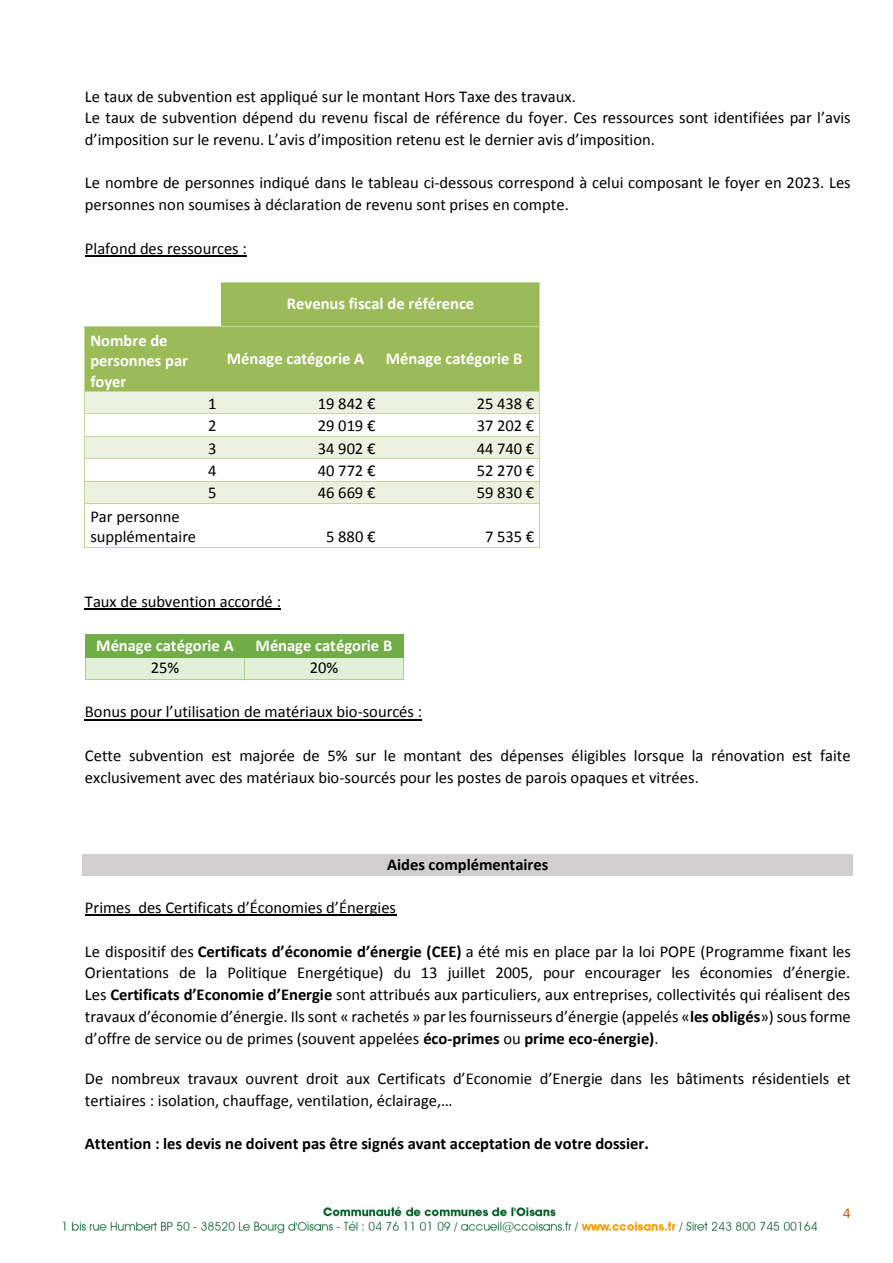
<style>
.page{position:relative;width:893px;height:1263px;background:#fff}
.page>*{position:absolute;margin:0;border:0;box-sizing:border-box;transform-origin:0 0}
.t1{font:16.5px/21.8px "Calibri";color:#000}
.t2{font:700 16.5px/20.1px "Calibri";letter-spacing:-.005em;color:#fff}
.t3{font:700 16.5px "Calibri";color:#000}
.t4{font:15px "Calibri";color:#c45911}
.s1{font-weight:700}
</style>
<div class="page">
<img style="left:62px;top:1206px;width:756px;height:28px">
<hr style="left:85px;top:255px;width:162px;height:2px;background:#000">
<div style="left:222px;top:282px;width:317px;height:44px;background:#9bbb59"></div>
<hr style="left:221px;top:282px;width:318px;height:1px;background:#c4d79b">
<hr style="left:539px;top:282px;width:1px;height:44px;background:#c4d79b">
<div style="left:86px;top:326px;width:136px;height:65px;background:#9bbb59"></div>
<div style="left:222px;top:326px;width:159px;height:65px;background:#9bbb59"></div>
<div style="left:381px;top:326px;width:158px;height:65px;background:#9bbb59"></div>
<hr style="left:86px;top:326px;width:135px;height:1px;background:#c4d79b">
<hr style="left:222px;top:326px;width:159px;height:1px;background:#c4d79b">
<hr style="left:381px;top:326px;width:158px;height:1px;background:#c4d79b">
<hr style="left:85px;top:326px;width:1px;height:65px;background:#c4d79b">
<hr style="left:539px;top:326px;width:1px;height:65px;background:#c4d79b">
<div style="left:86px;top:392px;width:136px;height:21px;background:#ebf1de"></div>
<div style="left:222px;top:392px;width:159px;height:21px;background:#ebf1de"></div>
<div style="left:381px;top:392px;width:158px;height:21px;background:#ebf1de"></div>
<hr style="left:85px;top:391px;width:136px;height:1px;background:#c4d79b">
<hr style="left:222px;top:391px;width:159px;height:1px;background:#c4d79b">
<hr style="left:381px;top:391px;width:158px;height:1px;background:#c4d79b">
<hr style="left:85px;top:413px;width:136px;height:1px;background:#c4d79b">
<hr style="left:222px;top:413px;width:159px;height:1px;background:#c4d79b">
<hr style="left:381px;top:413px;width:158px;height:1px;background:#c4d79b">
<div style="left:86px;top:437px;width:136px;height:21px;background:#ebf1de"></div>
<div style="left:222px;top:437px;width:159px;height:21px;background:#ebf1de"></div>
<div style="left:381px;top:437px;width:158px;height:21px;background:#ebf1de"></div>
<hr style="left:85px;top:436px;width:136px;height:1px;background:#c4d79b">
<hr style="left:222px;top:436px;width:159px;height:1px;background:#c4d79b">
<hr style="left:381px;top:436px;width:158px;height:1px;background:#c4d79b">
<hr style="left:85px;top:458px;width:136px;height:1px;background:#c4d79b">
<hr style="left:222px;top:458px;width:159px;height:1px;background:#c4d79b">
<hr style="left:381px;top:458px;width:158px;height:1px;background:#c4d79b">
<div style="left:86px;top:481px;width:136px;height:22px;background:#ebf1de"></div>
<div style="left:222px;top:481px;width:159px;height:22px;background:#ebf1de"></div>
<div style="left:381px;top:481px;width:158px;height:22px;background:#ebf1de"></div>
<hr style="left:85px;top:481px;width:136px;height:1px;background:#c4d79b">
<hr style="left:222px;top:481px;width:159px;height:1px;background:#c4d79b">
<hr style="left:381px;top:481px;width:158px;height:1px;background:#c4d79b">
<svg style="left:85px;top:392px;width:1px;height:111px"></svg>
<hr style="left:85px;top:503px;width:136px;height:1px;background:#c4d79b">
<hr style="left:222px;top:503px;width:159px;height:1px;background:#c4d79b">
<hr style="left:381px;top:503px;width:158px;height:1px;background:#c4d79b">
<svg style="left:539px;top:391px;width:1px;height:113px"></svg>
<hr style="left:85px;top:504px;width:1px;height:43px;background:#c4d79b">
<hr style="left:85px;top:547px;width:136px;height:1px;background:#c4d79b">
<hr style="left:221px;top:547px;width:160px;height:1px;background:#c4d79b">
<hr style="left:380px;top:547px;width:159px;height:1px;background:#c4d79b">
<hr style="left:539px;top:504px;width:1px;height:43px;background:#c4d79b">
<hr style="left:85px;top:608px;width:196px;height:2px;background:#000">
<div style="left:86px;top:635px;width:158px;height:22px;background:#70ad47"></div>
<div style="left:244px;top:635px;width:159px;height:22px;background:#70ad47"></div>
<div style="left:86px;top:658px;width:158px;height:21px;background:#e2efd9"></div>
<div style="left:245px;top:658px;width:158px;height:21px;background:#e2efd9"></div>
<hr style="left:86px;top:657px;width:158px;height:1px;background:#70ad47">
<hr style="left:245px;top:657px;width:158px;height:1px;background:#70ad47">
<svg style="left:85px;top:635px;width:1px;height:45px"></svg>
<hr style="left:86px;top:679px;width:158px;height:1px;background:#a8d08d">
<svg style="left:244px;top:657px;width:1px;height:23px"></svg>
<hr style="left:245px;top:679px;width:158px;height:1px;background:#a8d08d">
<svg style="left:403px;top:635px;width:1px;height:45px"></svg>
<hr style="left:85px;top:719px;width:337px;height:1px;background:#000">
<div style="left:83px;top:854px;width:770px;height:22px;background:#d0cece"></div>
<hr style="left:85px;top:915px;width:311px;height:1px;background:#000">
<p class="t1" style="left:85px;top:85px;width:767px">Le taux de subvention est appliqué sur le montant Hors Taxe des travaux.<br>Le taux de subvention dépend du revenu fiscal de référence du foyer. Ces ressources sont identifiées par l’avis d’imposition sur le revenu. L’avis d’imposition retenu est le dernier avis d’imposition.</p>
<p class="t1" style="left:85px;top:172px;width:767px">Le nombre de personnes indiqué dans le tableau ci-dessous correspond à celui composant le foyer en 2023. Les personnes non soumises à déclaration de revenu sont prises en compte.</p>
<p class="t1" style="left:85px;top:237px;width:163px">Plafond des ressources :</p>
<p class="t2" style="left:90px;top:331px;width:99px">Nombre de personnes par foyer</p>
<p class="t1" style="left:90px;top:507px;width:107px;line-height:20.1px">Par personne supplémentaire</p>
<p class="t2" style="left:287px;top:294px;width:189px">Revenus fiscal de référence</p>
<p class="t2" style="left:227px;top:349px;width:139px">Ménage catégorie A</p>
<p class="t2" style="left:386px;top:349px;width:138px">Ménage catégorie B</p>
<p class="t1" style="left:208px;top:393px;width:10px">1</p>
<p class="t1" style="left:318px;top:393px;width:59px">19 842 €</p>
<p class="t1" style="left:477px;top:393px;width:59px">25 438 €</p>
<p class="t1" style="left:208px;top:415px;width:10px">2</p>
<p class="t1" style="left:318px;top:415px;width:59px">29 019 €</p>
<p class="t1" style="left:477px;top:415px;width:59px">37 202 €</p>
<p class="t1" style="left:208px;top:437px;width:10px">3</p>
<p class="t1" style="left:318px;top:437px;width:59px">34 902 €</p>
<p class="t1" style="left:477px;top:437px;width:59px">44 740 €</p>
<p class="t1" style="left:208px;top:460px;width:10px">4</p>
<p class="t1" style="left:318px;top:460px;width:59px">40 772 €</p>
<p class="t1" style="left:477px;top:460px;width:59px">52 270 €</p>
<p class="t1" style="left:208px;top:482px;width:10px">5</p>
<p class="t1" style="left:318px;top:482px;width:59px">46 669 €</p>
<p class="t1" style="left:477px;top:482px;width:59px">59 830 €</p>
<p class="t1" style="left:326px;top:526px;width:51px">5 880 €</p>
<p class="t1" style="left:485px;top:526px;width:51px">7 535 €</p>
<p class="t1" style="left:85px;top:590px;width:198px">Taux de subvention accordé :</p>
<p class="t2" style="left:96px;top:635px;width:139px">Ménage catégorie A</p>
<p class="t2" style="left:256px;top:635px;width:138px">Ménage catégorie B</p>
<p class="t1" style="left:151px;top:657px;width:30px">25%</p>
<p class="t1" style="left:310px;top:657px;width:30px">20%</p>
<p class="t1" style="left:85px;top:701px;width:339px">Bonus pour l’utilisation de matériaux bio-sourcés :</p>
<p class="t1" style="left:85px;top:744px;width:767px">Cette subvention est majorée de 5% sur le montant des dépenses éligibles lorsque la rénovation est faite exclusivement avec des matériaux bio-sourcés pour les postes de parois opaques et vitrées.</p>
<p class="t3" style="left:387px;top:853px;width:163px">Aides complémentaires</p>
<p class="t1" style="left:85px;top:897px;width:313px">Primes des Certificats d’Économies d’Énergies</p>
<p class="t1" style="left:85px;top:940px;width:767px;text-align:justify">Le dispositif des <span class="s1">Certificats d’économie d’énergie (CEE)</span> a été mis en place par la loi POPE (Programme fixant les Orientations de la Politique Energétique) du 13 juillet 2005, pour encourager les économies d’énergie.<br>Les <span class="s1">Certificats d’Economie d’Energie</span> sont attribués aux particuliers, aux entreprises, collectivités qui réalisent des travaux d’économie d’énergie. Ils sont « rachetés » par les fournisseurs d’énergie (appelés «<span class="s1">les obligés</span>») sous forme d’offre de service ou de primes (souvent appelées <span class="s1">éco-primes</span> ou <span class="s1">prime eco-énergie)</span>.</p>
<p class="t1" style="left:85px;top:1067px;width:767px">De nombreux travaux ouvrent droit aux Certificats d’Economie d’Energie dans les bâtiments résidentiels et tertiaires : isolation, chauffage, ventilation, éclairage,…</p>
<p class="t3" style="left:85px;top:1133px;width:565px">Attention : les devis ne doivent pas être signés avant acceptation de votre dossier.</p>
<p class="t4" style="left:843px;top:1203px;width:9px">4</p>
</div>
